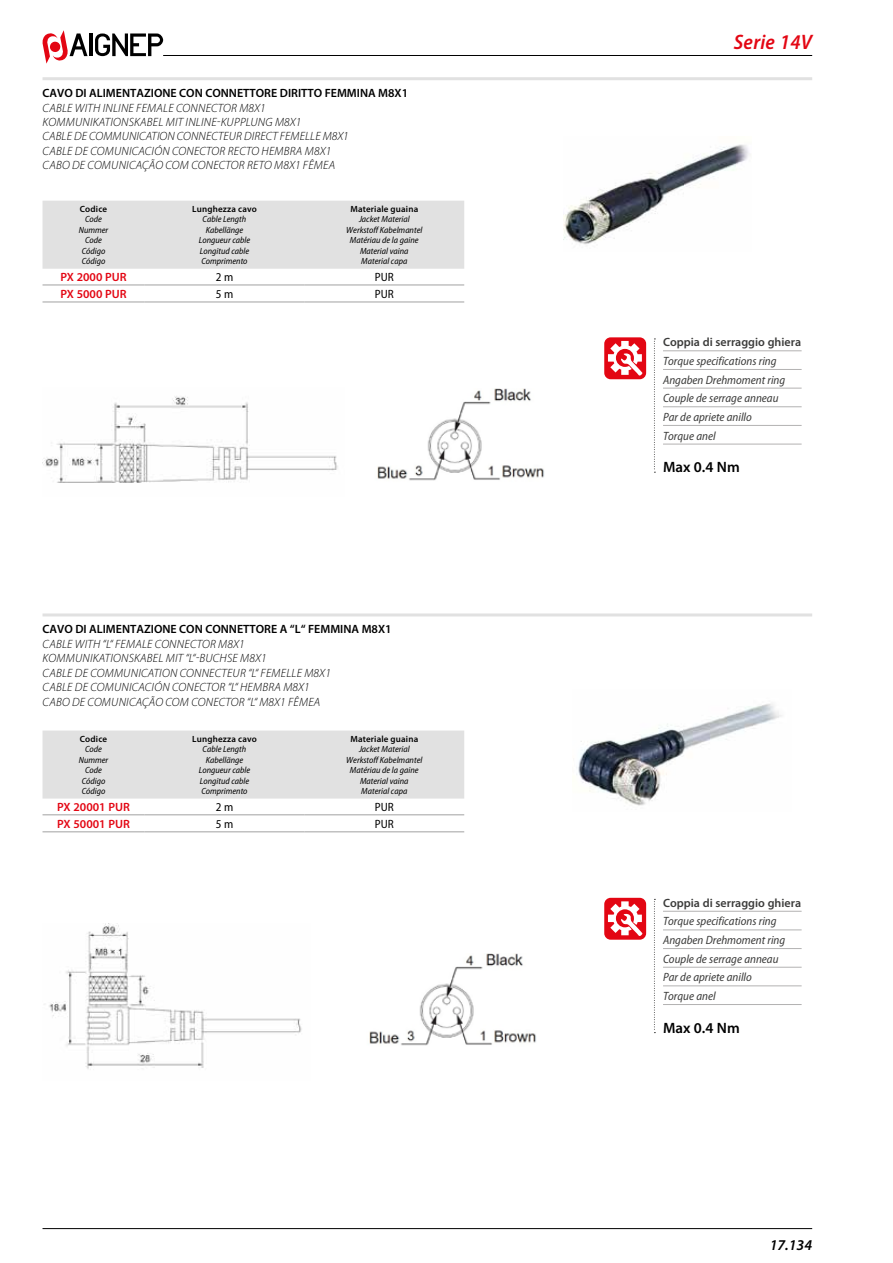
<style>
.page{position:relative;width:893px;height:1263px;background:#fff}
.page>*{position:absolute;margin:0;border:0;box-sizing:border-box;transform-origin:0 0}
.t1{font:italic 600 semi-condensed 21px "Myriad Pro";letter-spacing:.02em;color:#e30613}
.t2{font:600 15px "Myriad Pro";color:#000}
.t3{font:italic 600 15px "Myriad Pro";color:#000}
.t4{font:italic 300 12px/14.4px "Myriad Pro";letter-spacing:.02em;color:#000}
.t5{font:italic semi-condensed 12px/18.6px "Myriad Pro";color:#3c3c3b}
.t6{font:600 12px "Myriad Pro";color:#000}
.t7{font:600 12px "Myriad Pro";color:#3c3c3b}
.t8{font:600 12px "Myriad Pro";color:#e30613}
.t9{font:semi-condensed 12px "Myriad Pro";color:#000}
.t10{font:italic semi-condensed 9px/10.5px "Myriad Pro";color:#000;text-align:center}
.t11{font:600 9px "Myriad Pro";letter-spacing:.02em;color:#000}
</style>
<div class="page">
<hr style="left:90px;top:33px;width:3px;height:23px;background:#000">
<svg style="left:95px;top:33px;width:68px;height:23px"></svg>
<svg style="left:42px;top:30px;width:46px;height:34px"></svg>
<hr style="left:43px;top:1228px;width:769px;height:1px;background:#000">
<hr style="left:163px;top:55px;width:649px;height:1px;background:#000">
<hr style="left:43px;top:77px;width:769px;height:3px;background:#e1e1e1">
<hr style="left:43px;top:613px;width:769px;height:3px;background:#e1e1e1">
<img style="left:43px;top:396px;width:295px;height:87px">
<img style="left:377px;top:388px;width:167px;height:93px">
<img style="left:44px;top:924px;width:258px;height:145px">
<img style="left:369px;top:954px;width:167px;height:92px">
<img style="left:563px;top:144px;width:186px;height:101px">
<div style="left:43px;top:201px;width:421px;height:68px;background:#e1e1e1"></div>
<hr style="left:145px;top:285px;width:159px;height:1px;background:#a1a1a1">
<hr style="left:145px;top:302px;width:159px;height:1px;background:#a1a1a1">
<hr style="left:43px;top:285px;width:102px;height:1px;background:#a1a1a1">
<hr style="left:304px;top:285px;width:160px;height:1px;background:#a1a1a1">
<hr style="left:43px;top:302px;width:102px;height:1px;background:#a1a1a1">
<hr style="left:304px;top:302px;width:160px;height:1px;background:#a1a1a1">
<img style="left:578px;top:704px;width:204px;height:102px">
<div style="left:43px;top:730px;width:421px;height:68px;background:#e1e1e1"></div>
<hr style="left:145px;top:814px;width:159px;height:1px;background:#a1a1a1">
<hr style="left:145px;top:831px;width:159px;height:1px;background:#a1a1a1">
<hr style="left:43px;top:814px;width:102px;height:1px;background:#a1a1a1">
<hr style="left:304px;top:814px;width:160px;height:1px;background:#a1a1a1">
<hr style="left:43px;top:831px;width:102px;height:1px;background:#a1a1a1">
<hr style="left:304px;top:831px;width:160px;height:1px;background:#a1a1a1">
<svg style="left:654px;top:339px;width:1px;height:134px"></svg>
<hr style="left:663px;top:351px;width:139px;height:1px;background:#b3b2b2">
<hr style="left:663px;top:369px;width:139px;height:1px;background:#b3b2b2">
<hr style="left:663px;top:388px;width:139px;height:1px;background:#b3b2b2">
<hr style="left:663px;top:406px;width:139px;height:1px;background:#b3b2b2">
<hr style="left:663px;top:425px;width:139px;height:1px;background:#b3b2b2">
<hr style="left:663px;top:444px;width:139px;height:1px;background:#b3b2b2">
<div style="left:604px;top:337px;width:42px;height:42px;background:#e30613;border-radius:6px"></div>
<svg style="left:608px;top:341px;width:34px;height:35px"></svg>
<svg style="left:654px;top:899px;width:1px;height:134px"></svg>
<hr style="left:663px;top:911px;width:139px;height:1px;background:#b3b2b2">
<hr style="left:663px;top:930px;width:139px;height:1px;background:#b3b2b2">
<hr style="left:663px;top:948px;width:139px;height:1px;background:#b3b2b2">
<hr style="left:663px;top:967px;width:139px;height:1px;background:#b3b2b2">
<hr style="left:663px;top:985px;width:139px;height:1px;background:#b3b2b2">
<hr style="left:663px;top:1004px;width:139px;height:1px;background:#b3b2b2">
<div style="left:604px;top:898px;width:42px;height:42px;background:#e30613;border-radius:6px"></div>
<svg style="left:608px;top:901px;width:34px;height:35px"></svg>
<p class="t6" style="left:43px;top:86px;width:367px">CAVO DI ALIMENTAZIONE CON CONNETTORE DIRITTO FEMMINA M8X1</p>
<p class="t4" style="left:43px;top:101px;width:308px">CABLE WITH INLINE FEMALE CONNECTOR M8X1<br>KOMMUNIKATIONSKABEL MIT INLINE-KUPPLUNG M8X1<br>CABLE DE COMMUNICATION CONNECTEUR DIRECT FEMELLE M8X1<br>CABLE DE COMUNICACIÓN CONECTOR RECTO HEMBRA M8X1<br>CABO DE COMUNICAÇÃO COM CONECTOR RETO M8X1 FÊMEA</p>
<p class="t11" style="left:80px;top:203px;width:29px">Codice</p>
<p class="t10" style="left:79px;top:214px;width:31px">Code<br>Nummer<br>Code<br>Código<br>Código</p>
<p class="t11" style="left:192px;top:203px;width:66px">Lunghezza cavo</p>
<p class="t10" style="left:199px;top:214px;width:53px">Cable Length<br>Kabellänge<br>Longueur cable<br>Longitud cable<br>Comprimento</p>
<p class="t11" style="left:350px;top:203px;width:69px">Materiale guaina</p>
<p class="t10" style="left:346px;top:214px;width:78px">Jacket Material<br>Werkstoff Kabelmantel<br>Matériau de la gaine<br>Material vaina<br>Material capa</p>
<p class="t8" style="left:60px;top:269px;width:68px">PX 2000 PUR</p>
<p class="t9" style="left:216px;top:271px;width:19px">2 m</p>
<p class="t9" style="left:375px;top:271px;width:20px">PUR</p>
<p class="t8" style="left:60px;top:286px;width:68px">PX 5000 PUR</p>
<p class="t9" style="left:216px;top:287px;width:19px">5 m</p>
<p class="t9" style="left:375px;top:287px;width:20px">PUR</p>
<p class="t6" style="left:43px;top:622px;width:351px">CAVO DI ALIMENTAZIONE CON CONNETTORE A “L“ FEMMINA M8X1</p>
<p class="t4" style="left:43px;top:637px;width:290px">CABLE WITH “L“ FEMALE CONNECTOR M8X1<br>KOMMUNIKATIONSKABEL MIT “L“-BUCHSE M8X1<br>CABLE DE COMMUNICATION CONNECTEUR “L“ FEMELLE M8X1<br>CABLE DE COMUNICACIÓN CONECTOR “L“ HEMBRA M8X1<br>CABO DE COMUNICAÇÃO COM CONECTOR “L“ M8X1 FÊMEA</p>
<p class="t11" style="left:80px;top:733px;width:29px">Codice</p>
<p class="t10" style="left:79px;top:744px;width:31px">Code<br>Nummer<br>Code<br>Código<br>Código</p>
<p class="t11" style="left:192px;top:733px;width:66px">Lunghezza cavo</p>
<p class="t10" style="left:199px;top:744px;width:53px">Cable Length<br>Kabellänge<br>Longueur cable<br>Longitud cable<br>Comprimento</p>
<p class="t11" style="left:350px;top:733px;width:69px">Materiale guaina</p>
<p class="t10" style="left:346px;top:744px;width:78px">Jacket Material<br>Werkstoff Kabelmantel<br>Matériau de la gaine<br>Material vaina<br>Material capa</p>
<p class="t8" style="left:57px;top:799px;width:74px">PX 20001 PUR</p>
<p class="t9" style="left:216px;top:800px;width:19px">2 m</p>
<p class="t9" style="left:375px;top:800px;width:20px">PUR</p>
<p class="t8" style="left:57px;top:816px;width:74px">PX 50001 PUR</p>
<p class="t9" style="left:216px;top:817px;width:19px">5 m</p>
<p class="t9" style="left:375px;top:817px;width:20px">PUR</p>
<h1 class="t1" style="left:734px;top:31px;width:80px">Serie 14V</h1>
<p class="t7" style="left:663px;top:335px;width:140px">Coppia di serraggio ghiera</p>
<p class="t5" style="left:663px;top:352px;width:124px">Torque specifications ring<br>Angaben Drehmoment ring<br>Couple de serrage anneau<br>Par de apriete anillo<br>Torque anel</p>
<p class="t2" style="left:663px;top:458px;width:78px">Max 0.4 Nm</p>
<p class="t7" style="left:663px;top:895px;width:140px">Coppia di serraggio ghiera</p>
<p class="t5" style="left:663px;top:912px;width:124px">Torque specifications ring<br>Angaben Drehmoment ring<br>Couple de serrage anneau<br>Par de apriete anillo<br>Torque anel</p>
<p class="t2" style="left:663px;top:1018px;width:78px">Max 0.4 Nm</p>
<p class="t3" style="left:770px;top:1235px;width:44px">17.134</p>
</div>
